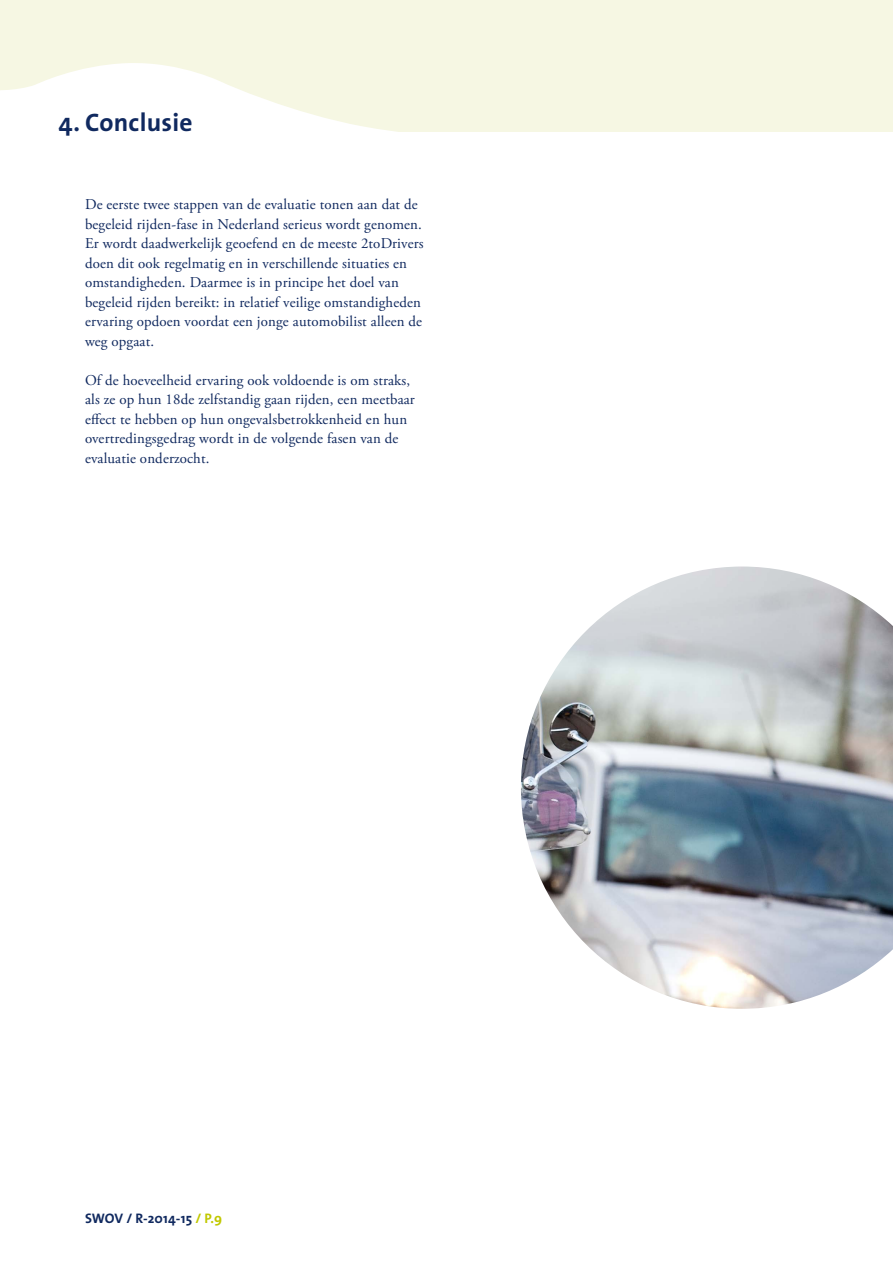
<style>
.page{position:relative;width:893px;height:1263px;background:#fff}
.page>*{position:absolute;margin:0;border:0;box-sizing:border-box;transform-origin:0 0}
.t1{font:700 25.5px "The Sans";letter-spacing:.01em;color:#10295f}
.t2{font:15px/19.5px "Adobe Garamond Pro";letter-spacing:.01em;color:#10295f}
.t3{font:700 13.8px "The Sans";letter-spacing:.01em;color:#10295f}
.s1{color:#c1c800}
</style>
<div class="page">
<svg style="left:0;top:0;width:893px;height:131px;background:#f7f8e6"></svg>
<img style="left:521px;top:566px;width:372px;height:443px">
<h1 class="t1" style="left:58px;top:101px;width:136px">4. Conclusie</h1>
<p class="t2" style="left:85px;top:195px;width:340px">De eerste twee stappen van de evaluatie tonen aan dat de begeleid rijden-fase in Nederland serieus wordt genomen.<br>Er wordt daadwerkelijk geoefend en de meeste 2toDrivers doen dit ook regelmatig en in verschillende situaties en omstandigheden. Daarmee is in principe het doel van begeleid rijden bereikt: in relatief veilige omstandigheden ervaring opdoen voordat een jonge automobilist alleen de weg opgaat.</p>
<p class="t2" style="left:85px;top:371px;width:331px">Of de hoeveelheid ervaring ook voldoende is om straks, als ze op hun 18de zelfstandig gaan rijden, een meetbaar effect te hebben op hun ongevalsbetrokkenheid en hun overtredingsgedrag wordt in de volgende fasen van de evaluatie onderzocht.</p>
<p class="t3" style="left:85px;top:1207px;width:139px">SWOV / R-2014-15 <span class="s1">/ P.9</span></p>
</div>
